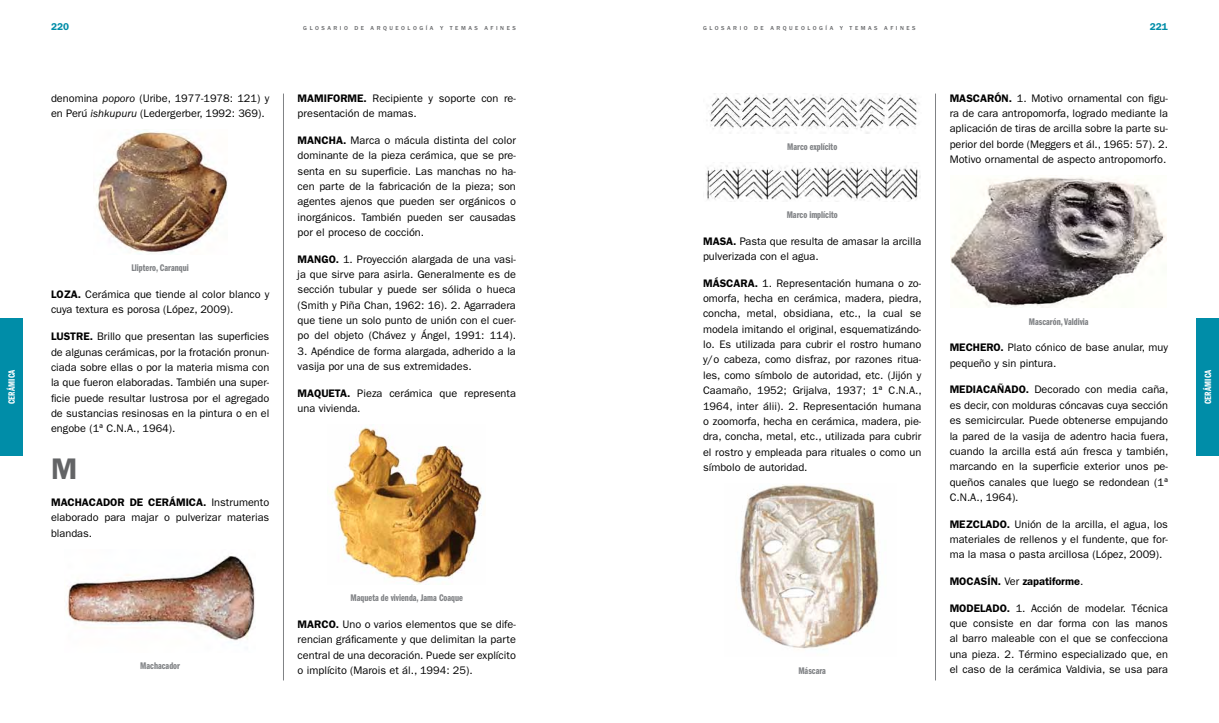
<style>
.page{position:relative;width:1219px;height:723px;background:#fff}
.page>*{position:absolute;margin:0;border:0;box-sizing:border-box;transform-origin:0 0}
.t1{font:600 29.9px "Franklin Gothic";color:#636466}
.t2{font:11px/15.3px "Franklin Gothic";color:#000;text-align:justify}
.t3{font:600 11px "Franklin Gothic";color:#000}
.t4{font:10px "Franklin Gothic Demi Cmpr";color:#808285}
.t5{font:600 10px "Franklin Gothic";letter-spacing:.01em;color:#008da8}
.t6{font:9.5px "Franklin Gothic Demi Cmpr";letter-spacing:.01em;color:#fff}
.t7{font:500 6px "Franklin Gothic";letter-spacing:.425em;color:#636466}
.s1{font-style:italic}
.s2{font-weight:600}
.s3{font-weight:400}
</style>
<div class="page">
<hr style="left:283px;top:94px;width:1px;height:586px;background:#808285">
<div style="left:0;top:318px;width:23px;height:138px;background:#008da8"></div>
<hr style="left:935px;top:94px;width:1px;height:586px;background:#808285">
<div style="left:1196px;top:318px;width:23px;height:138px;background:#008da8"></div>
<img style="left:332px;top:424px;width:150px;height:160px">
<img style="left:96px;top:131px;width:131px;height:123px">
<img style="left:67px;top:555px;width:188px;height:86px">
<img style="left:951px;top:177px;width:216px;height:131px">
<img style="left:706px;top:94px;width:214px;height:39px">
<img style="left:706px;top:165px;width:215px;height:36px">
<img style="left:739px;top:484px;width:140px;height:166px">
<p class="t6" style="left:7px;top:404px;width:36px;rotate:-90deg">CERÁMICA</p>
<p class="t5" style="left:51px;top:21px;width:20px">220</p>
<p class="t7" style="left:703px;top:25px;width:214px">GLOSARIO DE ARQUEOLOGÍA Y TEMAS AFINES</p>
<p class="t5" style="left:1150px;top:21px;width:20px">221</p>
<p class="t7" style="left:303px;top:25px;width:214px">GLOSARIO DE ARQUEOLOGÍA Y TEMAS AFINES</p>
<p class="t2" style="left:51px;top:90px;width:220px">denomina <span class="s1">poporo</span> (Uribe, 1977-1978: 121) y en Perú <span class="s1">ishkupuru</span> (Ledergerber, 1992: 369).</p>
<p class="t4" style="left:131px;top:263px;width:59px">Lliptero, Caranqui</p>
<p class="t2" style="left:51px;top:287px;width:220px"><span class="s2">LOZA.</span> Cerámica que tiende al color blanco y cuya textura es porosa (López, 2009).</p>
<p class="t2" style="left:51px;top:329px;width:220px"><span class="s2">LUSTRE.</span> Brillo que presentan las superficies de algunas cerámicas, por la frotación pronun&shy;ciada sobre ellas o por la materia misma con la que fueron elaboradas. También una super&shy;ficie puede resultar lustrosa por el agregado de sustancias resinosas en la pintura o en el engobe (1ª C.N.A., 1964).</p>
<h1 class="t1" style="left:51px;top:451px;width:28px">M</h1>
<p class="t2" style="left:51px;top:495px;width:220px"><span class="s2">MACHACADOR DE CERÁMICA.</span> Instrumento elaborado para majar o pulverizar materias blandas.</p>
<p class="t4" style="left:140px;top:660px;width:41px">Machacador</p>
<p class="t2" style="left:298px;top:90px;width:220px"><span class="s2">MAMIFORME.</span> Recipiente y soporte con re&shy;presentación de mamas.</p>
<p class="t2" style="left:298px;top:132px;width:220px"><span class="s2">MANCHA.</span> Marca o mácula distinta del color dominante de la pieza cerámica, que se pre&shy;senta en su superficie. Las manchas no ha&shy;cen parte de la fabricación de la pieza; son agentes ajenos que pueden ser orgánicos o inorgánicos. También pueden ser causadas por el proceso de cocción.</p>
<p class="t2" style="left:298px;top:251px;width:220px"><span class="s2">MANGO.</span> 1. Proyección alargada de una vasi&shy;ja que sirve para asirla. Generalmente es de sección tubular y puede ser sólida o hueca (Smith y Piña Chan, 1962: 16). 2. Agarradera que tiene un solo punto de unión con el cuer&shy;po del objeto (Chávez y Ángel, 1991: 114).</p>
<p class="t2" style="left:298px;top:343px;width:220px">3. Apéndice de forma alargada, adherido a la vasija por una de sus extremidades.</p>
<p class="t2" style="left:298px;top:385px;width:220px"><span class="s2">MAQUETA.</span> Pieza cerámica que representa una vivienda.</p>
<p class="t4" style="left:351px;top:592px;width:114px">Maqueta de vivienda, Jama Coaque</p>
<p class="t2" style="left:298px;top:616px;width:220px"><span class="s2">MARCO.</span> Uno o varios elementos que se dife&shy;rencian gráficamente y que delimitan la parte central de una decoración. Puede ser explícito o implícito (Marois et ál., 1994: 25).</p>
<p class="t4" style="left:787px;top:141px;width:52px">Marco explícito</p>
<p class="t4" style="left:787px;top:209px;width:52px">Marco implícito</p>
<p class="t2" style="left:703px;top:233px;width:220px"><span class="s2">MASA.</span> Pasta que resulta de amasar la arcilla pulverizada con el agua.</p>
<p class="t2" style="left:703px;top:275px;width:220px"><span class="s2">MÁSCARA.</span> 1. Representación humana o zo&shy;omorfa, hecha en cerámica, madera, piedra, concha, metal, obsidiana, etc., la cual se modela imitando el original, esquematizándo&shy;lo. Es utilizada para cubrir el rostro humano y/o cabeza, como disfraz, por razones ritua&shy;les, como símbolo de autoridad, etc. (Jijón y Caamaño, 1952; Grijalva, 1937; 1ª C.N.A., 1964, inter álii). 2. Representación humana o zoomorfa, hecha en cerámica, madera, pie&shy;dra, concha, metal, etc., utilizada para cubrir el rostro y empleada para rituales o como un símbolo de autoridad.</p>
<p class="t4" style="left:798px;top:665px;width:29px">Máscara</p>
<p class="t2" style="left:950px;top:90px;width:220px"><span class="s2">MASCARÓN.</span> 1. Motivo ornamental con figu&shy;ra de cara antropomorfa, logrado mediante la aplicación de tiras de arcilla sobre la parte su&shy;perior del borde (Meggers et ál., 1965: 57). 2.<br>Motivo ornamental de aspecto antropomorfo.</p>
<p class="t4" style="left:1029px;top:316px;width:61px">Mascarón, Valdivia</p>
<p class="t2" style="left:950px;top:340px;width:220px"><span class="s2">MECHERO.</span> Plato cónico de base anular, muy pequeño y sin pintura.</p>
<p class="t2" style="left:950px;top:382px;width:220px"><span class="s2">MEDIACAÑADO.</span> Decorado con media caña, es decir, con molduras cóncavas cuya sección es semicircular. Puede obtenerse empujando la pared de la vasija de adentro hacia fuera, cuando la arcilla está aún fresca y también, marcando en la superficie exterior unos pe&shy;queños canales que luego se redondean (1ª C.N.A., 1964).</p>
<p class="t2" style="left:950px;top:516px;width:220px"><span class="s2">MEZCLADO.</span> Unión de la arcilla, el agua, los materiales de rellenos y el fundente, que for&shy;ma la masa o pasta arcillosa (López, 2009).</p>
<p class="t3" style="left:950px;top:575px;width:135px">MOCASÍN. <span class="s3">Ver</span> zapatiforme<span class="s3">.</span></p>
<p class="t2" style="left:950px;top:600px;width:220px"><span class="s2">MODELADO.</span> 1. Acción de modelar. Técnica que consiste en dar forma con las manos al barro maleable con el que se confecciona una pieza. 2. Término especializado que, en el caso de la cerámica Valdivia, se usa para</p>
<p class="t6" style="left:1203px;top:404px;width:36px;rotate:-90deg">CERÁMICA</p>
</div>
